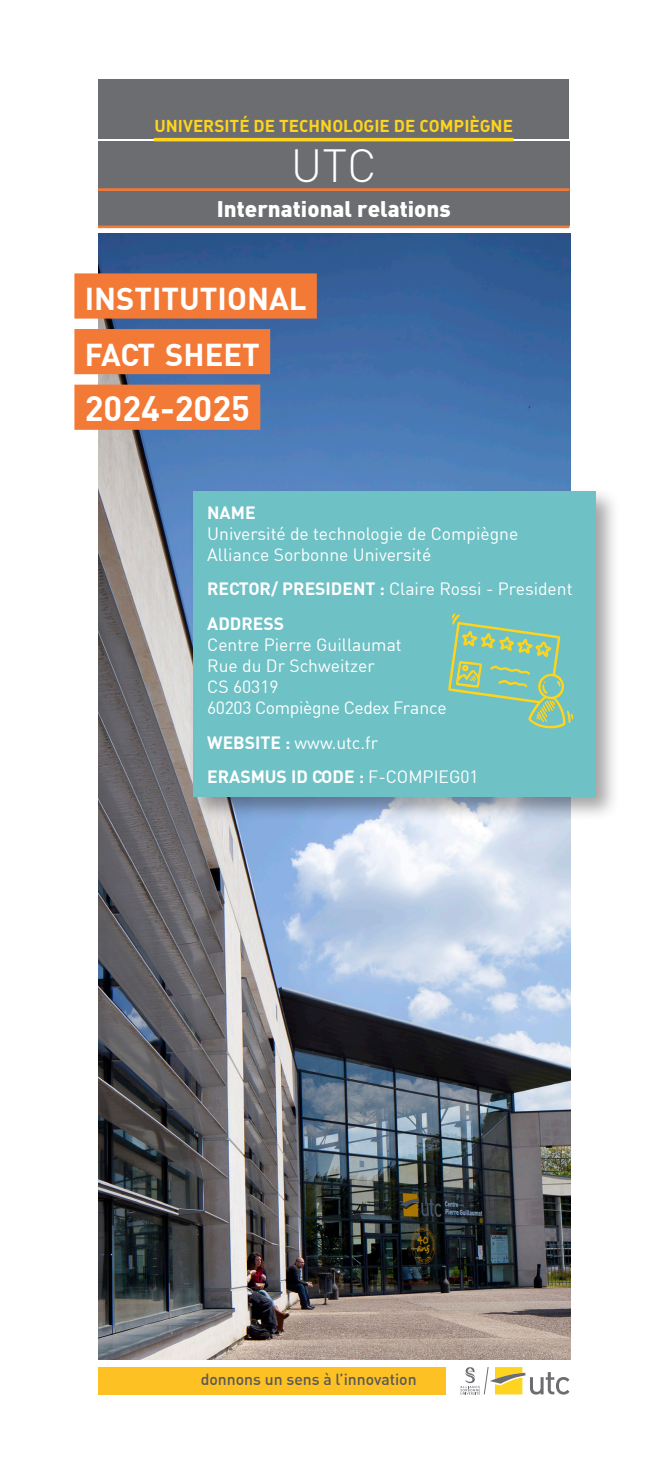
<style>
.page{position:relative;width:670px;height:1474px;background:#fff}
.page>*{position:absolute;margin:0;border:0;box-sizing:border-box;transform-origin:0 0}
.t1{font:300 45.85px "DIN";color:#fff}
.t2{font:700 34.65px "DIN";color:#fff}
.t3{font:700 30.97px "DIN";color:#fff}
.t4{font:900 22.22px "DIN";color:#fff}
.courant{font:17.5px/21px "DIN";color:#fff}
.courant-2{font:700 17.5px "DIN";color:#fff}
.courant-3{font:17.5px "DIN";letter-spacing:-.02em;color:#fff}
.t5{font:700 16.97px "DIN";color:#fed41d}
.Sous_titre_fiche{font:500 15.75px "DIN";color:#57585a}
.s1{font-weight:700}
.s2{font-weight:400}
</style>
<div class="page">
<img style="left:98px;top:233px;width:472px;height:1126px">
<div style="left:189px;top:486px;width:431px;height:335px;background:#231f20;opacity:.41"></div>
<div style="left:193px;top:491px;width:402px;height:306px;background:#6ec1c5"></div>
<svg style="left:448px;top:613px;width:126px;height:116px"></svg>
<div style="left:98px;top:79px;width:471px;height:60px;background:#6c6d70"></div>
<div style="left:98px;top:190px;width:471px;height:36px;background:#6c6d70"></div>
<div style="left:98px;top:141px;width:471px;height:49px;background:#6c6d70"></div>
<hr style="left:154px;top:138px;width:359px;height:3px;background:#ffd420">
<hr style="left:98px;top:188px;width:471px;height:3px;background:#f37937">
<hr style="left:98px;top:225px;width:471px;height:3px;background:#f37937">
<div style="left:98px;top:1366px;width:347px;height:28px;background:#fec124"></div>
<svg style="left:460px;top:1367px;width:109px;height:27px"></svg>
<div style="left:74px;top:273px;width:243px;height:45px;background:#f37937"></div>
<div style="left:74px;top:329px;width:196px;height:45px;background:#f37937"></div>
<div style="left:74px;top:384px;width:186px;height:46px;background:#f37937"></div>
<p class="t5" style="left:154px;top:115px;width:360px">UNIVERSITÉ DE TECHNOLOGIE DE COMPIÈGNE</p>
<p class="t1" style="left:291px;top:137px;width:87px">UTC</p>
<p class="t4" style="left:217px;top:194px;width:235px">International relations</p>
<p class="t3" style="left:85px;top:278px;width:223px">INSTITUTIONAL</p>
<p class="t3" style="left:85px;top:334px;width:177px">FACT SHEET</p>
<p class="t2" style="left:85px;top:386px;width:167px">2024-2025</p>
<p class="courant-2" style="left:207px;top:501px;width:50px">NAME</p>
<p class="courant" style="left:207px;top:522px;width:313px">Université de technologie de Compiègne</p>
<p class="courant" style="left:207px;top:543px;width:226px">Alliance Sorbonne Université</p>
<p class="courant" style="left:207px;top:578px;width:367px"><span class="s1">RECTOR/ PRESIDENT :</span> Claire Rossi - President</p>
<p class="courant" style="left:207px;top:613px;width:196px"><span class="s1">ADDRESS<br></span>Centre Pierre Guillaumat</p>
<p class="courant" style="left:207px;top:655px;width:169px">Rue du Dr Schweitzer</p>
<p class="courant" style="left:207px;top:676px;width:73px">CS 60319</p>
<p class="courant-3" style="left:207px;top:696px;width:241px">60203 Compiègne Cedex France</p>
<p class="courant" style="left:207px;top:731px;width:172px"><span class="s1">WEBSITE :</span> www.utc.fr</p>
<p class="courant-2" style="left:207px;top:765px;width:273px">ERASMUS ID CODE : <span class="s2">F-COMPIEG01</span></p>
<p class="Sous_titre_fiche" style="left:201px;top:1369px;width:217px">donnons un sens à l’innovation</p>
</div>
